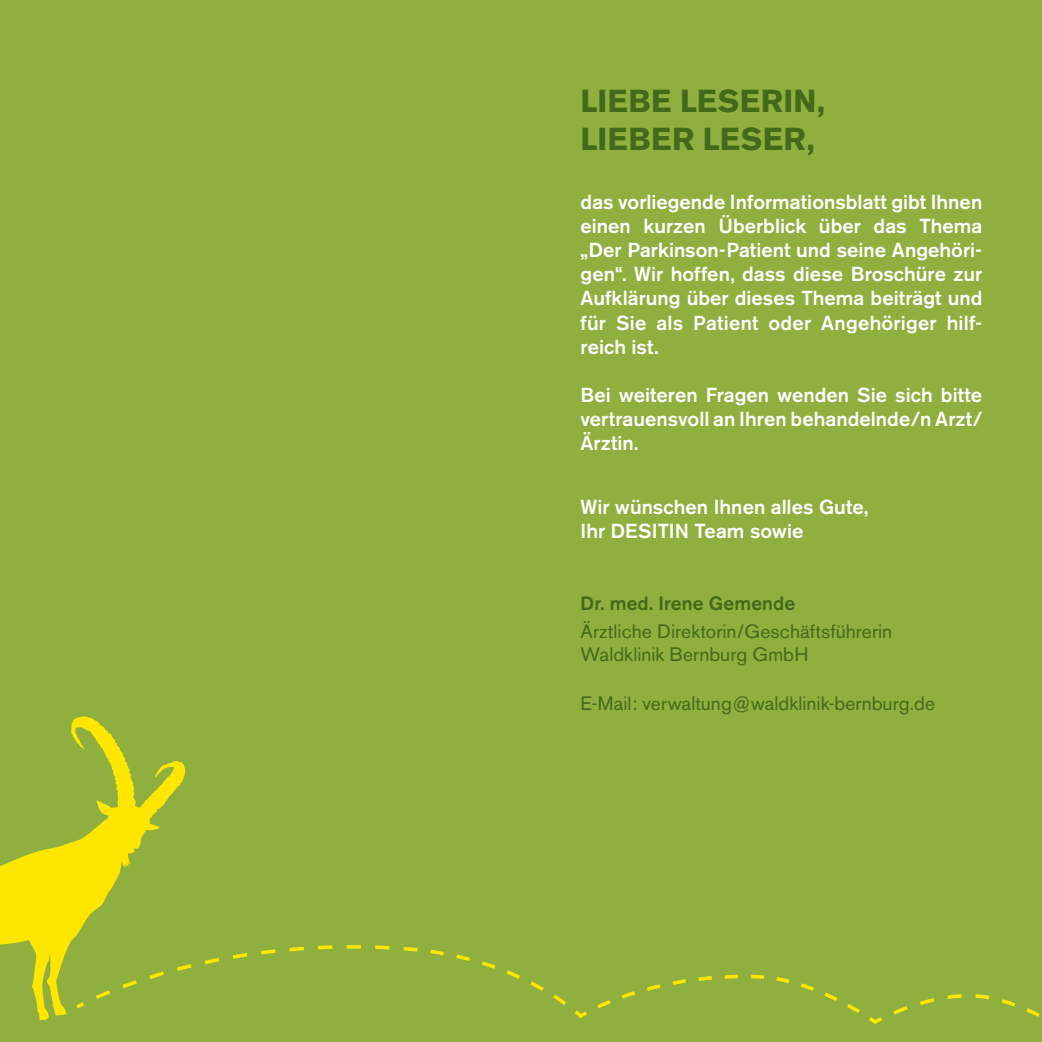
<style>
.page{position:relative;width:1042px;height:1042px;background:#8faf3e}
.page>*{position:absolute;margin:0;border:0;box-sizing:border-box;transform-origin:0 0}
.t1{font:700 31.5px/37.8px "Akzidenz Grotesk BE";letter-spacing:.01em;color:#426a1a}
.t2{font:500 20.12px/24.2px "Akzidenz Grotesk BE";letter-spacing:.005em;color:#fff;text-align:justify}
.t3{font:19.25px "Akzidenz Grotesk BE";letter-spacing:.005em;color:#426a1a}
.t4{font:500 19.25px "Akzidenz Grotesk BE";letter-spacing:.005em;color:#426a1a}
</style>
<div class="page">
<svg style="left:0;top:716px;width:185px;height:303px"></svg>
<svg style="left:92px;top:939px;width:93px;height:6px"></svg>
<svg style="left:74px;top:945px;width:966px;height:79px"></svg>
<p class="t1" style="left:580px;top:82px;width:246px">LIEBE LESERIN,<br>LIEBER LESER,</p>
<p class="t2" style="left:580px;top:189px;width:403px">das vorliegende Informationsblatt gibt Ihnen einen kurzen Überblick über das Thema „Der Parkinson-Patient und seine Angehöri&shy;gen“. Wir hoffen, dass diese Broschüre zur Aufklärung über dieses Thema beiträgt und für Sie als Patient oder Angehöriger hilf&shy;reich ist.</p>
<p class="t2" style="left:580px;top:383px;width:403px">Bei weiteren Fragen wenden Sie sich bitte vertrauensvoll an Ihren behandelnde/n Arzt/ Ärztin.</p>
<p class="t2" style="left:580px;top:494px;width:289px">Wir wünschen Ihnen alles Gute,</p>
<p class="t2" style="left:580px;top:518px;width:224px">Ihr DESITIN Team sowie</p>
<p class="t4" style="left:580px;top:591px;width:216px">Dr. med. Irene Gemende</p>
<p class="t3" style="left:580px;top:620px;width:313px">Ärztliche Direktorin/Geschäftsführerin</p>
<p class="t3" style="left:580px;top:643px;width:229px">Waldklinik Bernburg GmbH</p>
<p class="t3" style="left:580px;top:691px;width:356px">E-Mail: verwaltung@waldklinik-bernburg.de</p>
</div>
